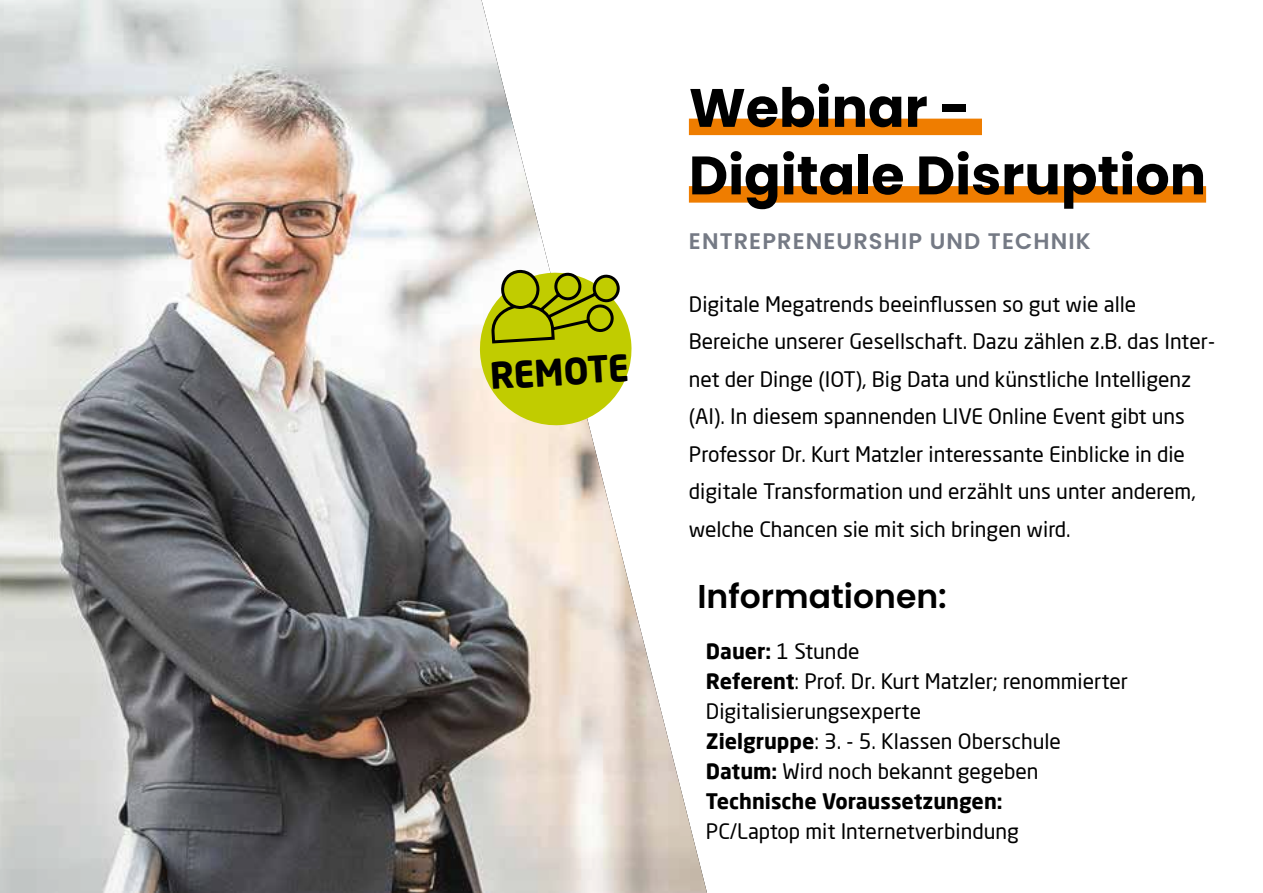
<style>
.page{position:relative;width:1263px;height:893px;background:#fff}
.page>*{position:absolute;margin:0;border:0;box-sizing:border-box;transform-origin:0 0}
.t1{font:700 54px/67.5px "Poppins";color:#000}
.t2{font:700 36px "Neo Sans Pro";color:#000}
.t3{font:600 33px "Poppins";color:#000}
.t4{font:600 22.5px "Poppins";letter-spacing:.05em;color:#757a85}
.t5{font:21px/37.5px "Neo Sans Pro";color:#000}
.s1{font-weight:700}
</style>
<div class="page">
<img style="left:0;top:0;width:707px;height:893px">
<div style="left:689px;top:119px;width:293px;height:16px;background:#ef7d00"></div>
<div style="left:689px;top:186px;width:517px;height:17px;background:#ef7d00"></div>
<svg style="left:477px;top:268px;width:157px;height:160px"></svg>
<h2 class="t2" style="left:488px;top:354px;width:141px;rotate:-4deg">REMOTE</h2>
<h1 class="t1" style="left:689px;top:74px;width:519px">Webinar -<br>Digitale Disruption</h1>
<p class="t4" style="left:689px;top:228px;width:403px">ENTREPRENEURSHIP UND TECHNIK</p>
<p class="t5" style="left:689px;top:285px;width:528px">Digitale Megatrends beeinflussen so gut wie alle Bereiche unserer Gesellschaft. Dazu zählen z.B. das Inter&shy;net der Dinge (IOT), Big Data und künstliche Intelligenz (AI). In diesem spannenden LIVE Online Event gibt uns Professor Dr. Kurt Matzler interessante Einblicke in die digitale Transformation und erzählt uns unter anderem, welche Chancen sie mit sich bringen wird.</p>
<h3 class="t3" style="left:697px;top:577px;width:251px">Informationen:</h3>
<p class="t5" style="left:706px;top:636px;width:424px;line-height:30px"><span class="s1">Dauer:</span> 1 Stunde<br><span class="s1">Referent</span>: Prof. Dr. Kurt Matzler; renommierter<br>Digitalisierungsexperte<br><span class="s1">Zielgruppe</span>: 3. - 5. Klassen Oberschule<br><span class="s1">Datum:</span> Wird noch bekannt gegeben<br><span class="s1">Technische Voraussetzungen:</span></p>
<p class="t5" style="left:706px;top:812px;width:314px">PC/Laptop mit Internetverbindung</p>
</div>
